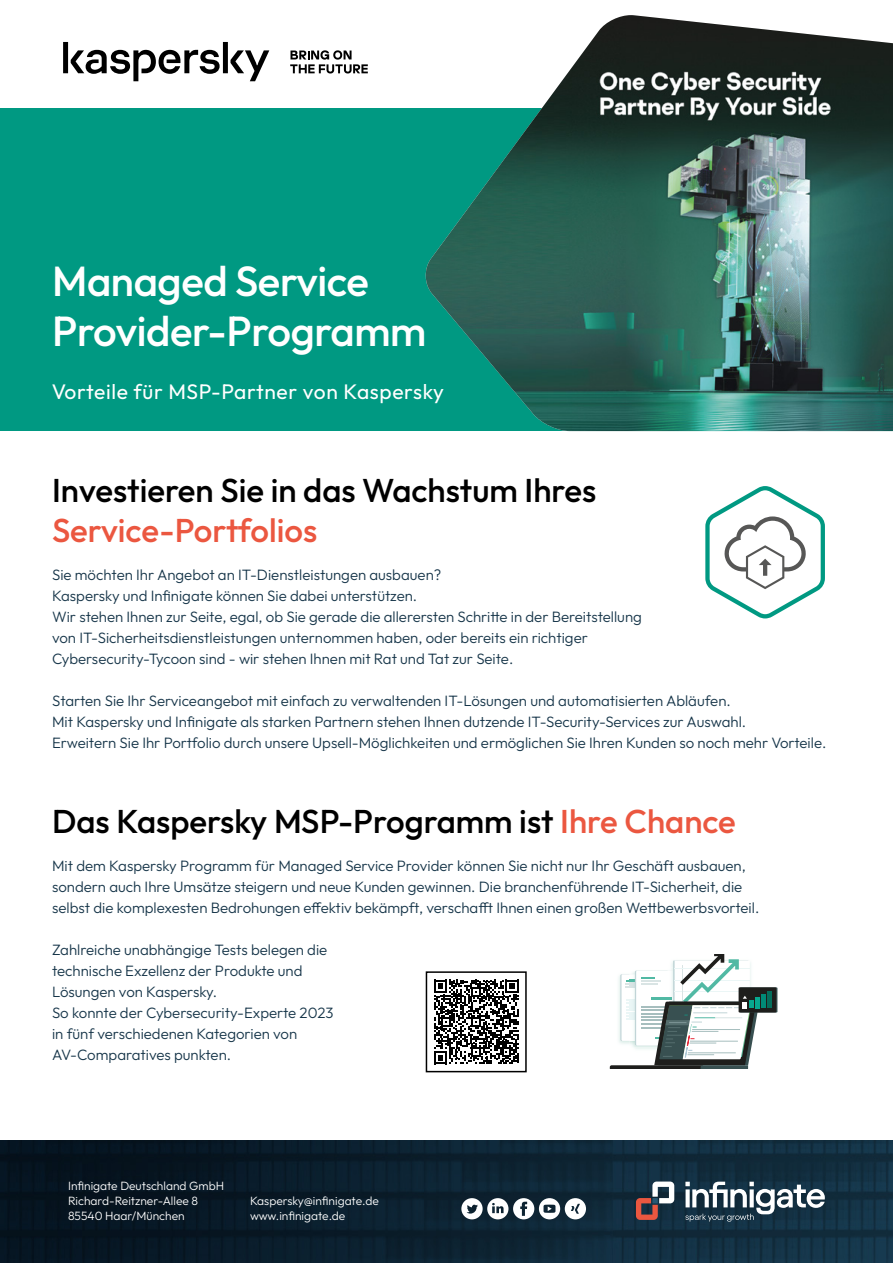
<style>
.page{position:relative;width:893px;height:1263px;background:#fff}
.page>*{position:absolute;margin:0;border:0;box-sizing:border-box;transform-origin:0 0}
.t1{font:500 42px/50.4px "Outfit";letter-spacing:-.01em;color:#fff}
.t2{font:500 33px "Outfit";color:#000}
.t3{font:500 33px "Outfit";color:#eb5740}
.t4{font:21px "Outfit";letter-spacing:.03em;color:#fff}
.t5{font:300 15px/21px "Outfit";color:#163549}
.t6{font:300 12px/15px "Outfit";color:#fff}
.s1{color:#eb5740}
</style>
<div class="page">
<div style="left:0;top:108px;width:881px;height:323px;background:#009982"></div>
<img style="left:425px;top:15px;width:468px;height:416px">
<img style="left:0;top:1141px;width:893px;height:122px">
<svg style="left:461px;top:1198px;width:125px;height:21px"></svg>
<svg style="left:636px;top:1181px;width:38px;height:39px"></svg>
<svg style="left:685px;top:1182px;width:140px;height:39px"></svg>
<svg style="left:63px;top:42px;width:206px;height:39px"></svg>
<svg style="left:290px;top:50px;width:78px;height:23px"></svg>
<svg style="left:705px;top:486px;width:120px;height:132px"></svg>
<div style="left:740px;top:987px;width:37px;height:25px;background:#324545"></div>
<svg style="left:739px;top:987px;width:37px;height:25px"></svg>
<svg style="left:610px;top:954px;width:149px;height:114px"></svg>
<hr style="left:755px;top:997px;width:4px;height:11px;background:#07a990">
<hr style="left:762px;top:994px;width:4px;height:14px;background:#018a77">
<hr style="left:768px;top:991px;width:4px;height:17px;background:#056e5c">
<svg style="left:434px;top:980px;width:84px;height:84px"></svg>
<div style="left:426px;top:971px;width:101px;height:101px;border:2px solid #000"></div>
<h1 class="t1" style="left:52px;top:255px;width:376px">Managed Service<br>Provider-Programm</h1>
<h3 class="t4" style="left:52px;top:380px;width:394px">Vorteile für MSP-Partner von Kaspersky</h3>
<h2 class="t2" style="left:52px;top:472px;width:546px">Investieren Sie in das Wachstum Ihres</h2>
<h2 class="t3" style="left:52px;top:512px;width:267px">Service-Portfolios</h2>
<p class="t5" style="left:52px;top:564px;width:591px">Sie möchten Ihr Angebot an IT-Dienstleistungen ausbauen?<br>Kaspersky und Infinigate können Sie dabei unterstützen.<br>Wir stehen Ihnen zur Seite, egal, ob Sie gerade die allerersten Schritte in der Bereitstellung von IT-Sicherheitsdienstleistungen unternommen haben, oder bereits ein richtiger Cybersecurity-Tycoon sind - wir stehen Ihnen mit Rat und Tat zur Seite.</p>
<p class="t5" style="left:52px;top:690px;width:776px">Starten Sie Ihr Serviceangebot mit einfach zu verwaltenden IT-Lösungen und automatisierten Abläufen.<br>Mit Kaspersky und Infinigate als starken Partnern stehen Ihnen dutzende IT-Security-Services zur Auswahl.<br>Erweitern Sie Ihr Portfolio durch unsere Upsell-Möglichkeiten und ermöglichen Sie Ihren Kunden so noch mehr Vorteile.</p>
<h2 class="t2" style="left:52px;top:803px;width:685px">Das Kaspersky MSP-Programm ist <span class="s1">Ihre Chance</span></h2>
<p class="t5" style="left:52px;top:855px;width:709px">Mit dem Kaspersky Programm für Managed Service Provider können Sie nicht nur Ihr Geschäft ausbauen, sondern auch Ihre Umsätze steigern und neue Kunden gewinnen. Die branchenführende IT-Sicherheit, die selbst die komplexesten Bedrohungen effektiv bekämpft, verschafft Ihnen einen großen Wettbewerbsvorteil.</p>
<p class="t5" style="left:52px;top:939px;width:283px">Zahlreiche unabhängige Tests belegen die technische Exzellenz der Produkte und Lösungen von Kaspersky.<br>So konnte der Cybersecurity-Experte 2023 in fünf verschiedenen Kategorien von AV-Comparatives punkten.</p>
<p class="t6" style="left:68px;top:1178px;width:158px">Infinigate Deutschland GmbH<br>Richard-Reitzner-Allee 8<br>85540 Haar/München</p>
<p class="t6" style="left:250px;top:1193px;width:130px">Kaspersky@infinigate.de www.infinigate.de</p>
</div>
